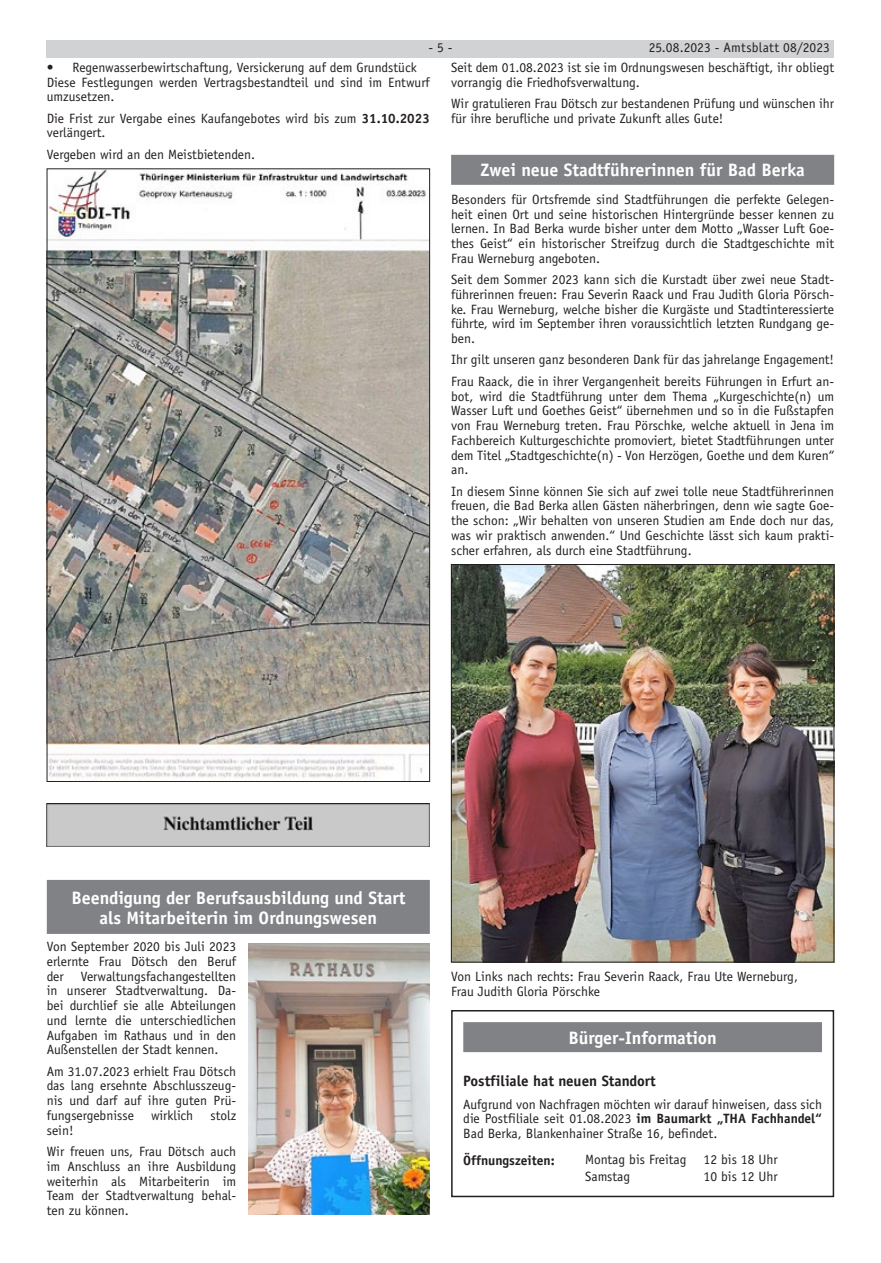
<style>
.page{position:relative;width:881px;height:1263px;background:#fff}
.page>*{position:absolute;margin:0;border:0;box-sizing:border-box;transform-origin:0 0}
.Überschrift_2_zeilig{font:700 18px/19.6px "Officina Sans LT";color:#fff;text-align:center}
.Überschrift{font:700 18px "Officina Sans LT";color:#fff}
.Zwischenüberschrift{font:700 15px "Officina Sans LT";color:#231f20}
.Bildunterschrift{font:13.5px/14.7px "Officina Sans LT";color:#231f20;text-align:justify}
.t1{font:700 13.5px "Officina Sans LT";color:#231f20}
.s1{font-weight:700}
</style>
<div class="page">
<div style="left:47px;top:40px;width:786px;height:17px;background:#d1d2d4"></div>
<div style="left:451px;top:155px;width:382px;height:30px;background:#808285"></div>
<img style="left:453px;top:566px;width:378px;height:394px">
<div style="left:451px;top:564px;width:382px;height:398px;border:1px solid #231f20"></div>
<div style="left:463px;top:1022px;width:358px;height:30px;background:#808285"></div>
<div style="left:451px;top:1010px;width:382px;height:187px;border:2px solid #231f20"></div>
<div style="left:47px;top:880px;width:382px;height:54px;background:#808285"></div>
<img style="left:49px;top:171px;width:378px;height:609px">
<img style="left:47px;top:803px;width:382px;height:43px">
<img style="left:249px;top:943px;width:180px;height:271px">
<p class="Bildunterschrift" style="left:428px;top:41px;width:26px">- 5 -</p>
<p class="Bildunterschrift" style="left:451px;top:38px;width:384px;line-height:19.4px;text-indent:197px">25.08.2023 - Amtsblatt 08/2023<br>Seit dem 01.08.2023 ist sie im Ordnungswesen beschäftigt, ihr obliegt</p>
<p class="Bildunterschrift" style="left:451px;top:75px;width:190px">vorrangig die Friedhofsverwaltung.</p>
<p class="Bildunterschrift" style="left:451px;top:96px;width:384px">Wir gratulieren Frau Dötsch zur bestandenen Prüfung und wünschen ihr für ihre berufliche und private Zukunft alles Gute!</p>
<p class="Überschrift" style="left:480px;top:159px;width:325px">Zwei neue Stadtführerinnen für Bad Berka</p>
<p class="Bildunterschrift" style="left:451px;top:192px;width:384px">Besonders für Ortsfremde sind Stadtführungen die perfekte Gelegen&shy;heit einen Ort und seine historischen Hintergründe besser kennen zu lernen. In Bad Berka wurde bisher unter dem Motto „Wasser Luft Goe&shy;thes Geist“ ein historischer Streifzug durch die Stadtgeschichte mit Frau Werneburg angeboten.</p>
<p class="Bildunterschrift" style="left:451px;top:272px;width:384px">Seit dem Sommer 2023 kann sich die Kurstadt über zwei neue Stadt&shy;führerinnen freuen: Frau Severin Raack und Frau Judith Gloria Pörsch&shy;ke. Frau Werneburg, welche bisher die Kurgäste und Stadtinteressierte führte, wird im September ihren voraussichtlich letzten Rundgang ge&shy;ben.</p>
<p class="Bildunterschrift" style="left:451px;top:353px;width:384px">Ihr gilt unseren ganz besonderen Dank für das jahrelange Engagement!</p>
<p class="Bildunterschrift" style="left:451px;top:374px;width:384px">Frau Raack, die in ihrer Vergangenheit bereits Führungen in Erfurt an&shy;bot, wird die Stadtführung unter dem Thema „Kurgeschichte(n) um Wasser Luft und Goethes Geist“ übernehmen und so in die Fußstapfen von Frau Werneburg treten. Frau Pörschke, welche aktuell in Jena im Fachbereich Kulturgeschichte promoviert, bietet Stadtführungen unter dem Titel „Stadtgeschichte(n) - Von Herzögen, Goethe und dem Kuren“ an.</p>
<p class="Bildunterschrift" style="left:451px;top:484px;width:384px">In diesem Sinne können Sie sich auf zwei tolle neue Stadtführerinnen freuen, die Bad Berka allen Gästen näherbringen, denn wie sagte Goe&shy;the schon: „Wir behalten von unseren Studien am Ende doch nur das, was wir praktisch anwenden.“ Und Geschichte lässt sich kaum prakti&shy;scher erfahren, als durch eine Stadtführung.</p>
<p class="Bildunterschrift" style="left:47px;top:60px;width:371px">• Regenwasserbewirtschaftung, Versickerung auf dem Grundstück</p>
<p class="Bildunterschrift" style="left:47px;top:75px;width:384px">Diese Festlegungen werden Vertragsbestandteil und sind im Entwurf umzusetzen.</p>
<p class="Bildunterschrift" style="left:47px;top:111px;width:384px">Die Frist zur Vergabe eines Kaufangebotes wird bis zum <span class="s1">31.10.2023 </span>verlängert.</p>
<p class="Bildunterschrift" style="left:47px;top:147px;width:210px">Vergeben wird an den Meistbietenden.</p>
<p class="Überschrift_2_zeilig" style="left:71px;top:888px;width:335px">Beendigung der Berufsausbildung und Start als Mitarbeiterin im Ordnungswesen</p>
<p class="Bildunterschrift" style="left:47px;top:939px;width:191px">Von September 2020 bis Juli 2023 erlernte Frau Dötsch den Beruf der Verwaltungsfachangestellten in unserer Stadtverwaltung. Da&shy;bei durchlief sie alle Abteilungen und lernte die unterschiedlichen Aufgaben im Rathaus und in den Außenstellen der Stadt kennen.</p>
<p class="Bildunterschrift" style="left:47px;top:1064px;width:191px">Am 31.07.2023 erhielt Frau Dötsch das lang ersehnte Abschlusszeug&shy;nis und darf auf ihre guten Prü&shy;fungsergebnisse</p>
<p class="Bildunterschrift" style="left:151px;top:1108px;width:44px">wirklich</p>
<p class="Bildunterschrift" style="left:210px;top:1108px;width:27px">stolz</p>
<p class="Bildunterschrift" style="left:47px;top:1123px;width:28px">sein!</p>
<p class="Bildunterschrift" style="left:47px;top:1144px;width:191px">Wir freuen uns, Frau Dötsch auch im Anschluss an ihre Ausbildung weiterhin als Mitarbeiterin im Team der Stadtverwaltung behal&shy;ten zu können.</p>
<p class="Bildunterschrift" style="left:451px;top:969px;width:348px">Von Links nach rechts: Frau Severin Raack, Frau Ute Werneburg,<br>Frau Judith Gloria Pörschke</p>
<p class="Überschrift" style="left:568px;top:1026px;width:150px">Bürger-Information</p>
<p class="Zwischenüberschrift" style="left:463px;top:1071px;width:194px">Postfiliale hat neuen Standort</p>
<p class="Bildunterschrift" style="left:463px;top:1097px;width:360px">Aufgrund von Nachfragen möchten wir darauf hinweisen, dass sich die Postfiliale seit 01.08.2023 <span class="s1">im Baumarkt „THA Fachhandel“ </span>Bad Berka, Blankenhainer Straße 16, befindet.</p>
<p class="t1" style="left:463px;top:1151px;width:93px">Öffnungszeiten:</p>
<p class="Bildunterschrift" style="left:585px;top:1152px;width:103px">Montag bis Freitag</p>
<p class="Bildunterschrift" style="left:703px;top:1152px;width:76px">12 bis 18 Uhr</p>
<p class="Bildunterschrift" style="left:585px;top:1169px;width:47px">Samstag</p>
<p class="Bildunterschrift" style="left:703px;top:1169px;width:76px">10 bis 12 Uhr</p>
</div>
